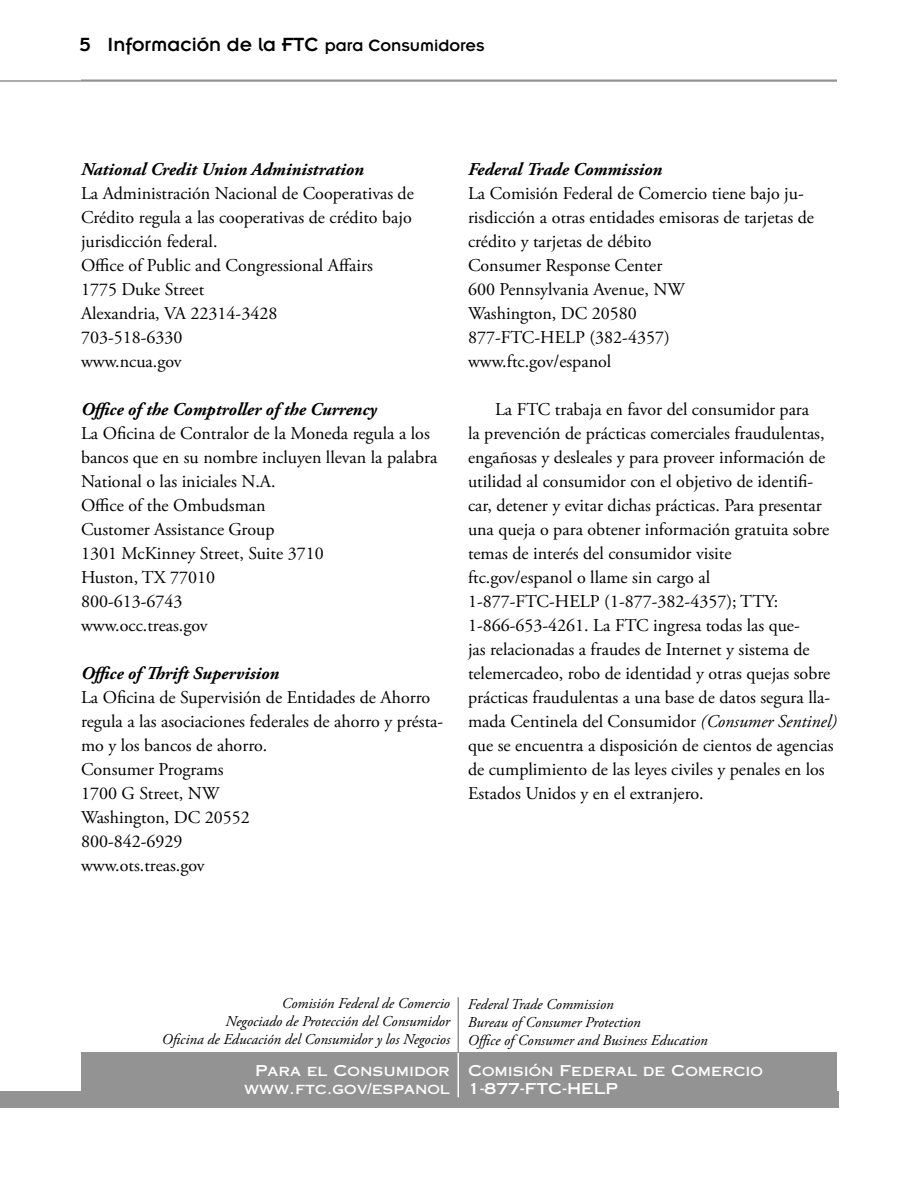
<style>
.page{position:relative;width:918px;height:1188px;background:#fff}
.page>*{position:absolute;margin:0;border:0;box-sizing:border-box;transform-origin:0 0}
.Page__odd{font:21px "Insignia LT Std";color:#000}
.Body1{font:18px/24px "Adobe Garamond Pro";color:#000}
.Body{font:18px/24px "Adobe Garamond Pro";color:#000}
.Body1-2{font:italic 700 18px "Adobe Garamond Pro";color:#000}
.LastPage1{font:italic 15px "Adobe Garamond Pro";color:#000}
.LastPage2{font:15px "Copperplate Gothic Std 31 AB";color:#fff}
.s1{font-size:18px}
.s2{font-style:italic}
</style>
<div class="page">
<hr style="left:0;top:80px;width:837px;height:2px;background:#939393">
<div style="left:0;top:1091px;width:838px;height:16px;background:#939393"></div>
<div style="left:81px;top:1053px;width:756px;height:54px;background:#939393"></div>
<hr style="left:457px;top:1053px;width:2px;height:44px;background:#fff">
<hr style="left:457px;top:997px;width:2px;height:55px;background:#939393">
<p class="Page__odd" style="left:80px;top:33px;width:406px">5 Información de la FTC <span class="s1">para Consumidores</span></p>
<p class="Body1-2" style="left:81px;top:159px;width:284px">National Credit Union Administration</p>
<p class="Body1" style="left:81px;top:182px;width:334px">La Administración Nacional de Cooperativas de<br>Crédito regula a las cooperativas de crédito bajo jurisdicción federal.</p>
<p class="Body1" style="left:81px;top:254px;width:293px">Office of Public and Congressional Affairs</p>
<p class="Body1" style="left:81px;top:278px;width:125px">1775 Duke Street</p>
<p class="Body1" style="left:81px;top:302px;width:198px">Alexandria, VA 22314-3428</p>
<p class="Body1" style="left:81px;top:326px;width:103px">703-518-6330</p>
<p class="Body1" style="left:81px;top:350px;width:102px">www.ncua.gov</p>
<p class="Body1-2" style="left:81px;top:399px;width:297px">Office of the Comptroller of the Currency</p>
<p class="Body1" style="left:81px;top:422px;width:358px">La Oficina de Contralor de la Moneda regula a los bancos que en su nombre incluyen llevan la palabra<br>National o las iniciales N.A.</p>
<p class="Body1" style="left:81px;top:494px;width:186px">Office of the Ombudsman</p>
<p class="Body1" style="left:81px;top:518px;width:195px">Customer Assistance Group</p>
<p class="Body1" style="left:81px;top:542px;width:244px">1301 McKinney Street, Suite 3710</p>
<p class="Body1" style="left:81px;top:566px;width:136px">Huston, TX 77010</p>
<p class="Body1" style="left:81px;top:590px;width:103px">800-613-6743</p>
<p class="Body1" style="left:81px;top:614px;width:128px">www.occ.treas.gov</p>
<p class="Body1-2" style="left:81px;top:663px;width:200px">Office of Thrift Supervision</p>
<p class="Body1" style="left:81px;top:686px;width:364px">La Oficina de Supervisión de Entidades de Ahorro regula a las asociaciones federales de ahorro y présta&shy;mo y los bancos de ahorro.</p>
<p class="Body1" style="left:81px;top:758px;width:144px">Consumer Programs</p>
<p class="Body1" style="left:81px;top:782px;width:140px">1700 G Street, NW</p>
<p class="Body1" style="left:81px;top:806px;width:170px">Washington, DC 20552</p>
<p class="Body1" style="left:81px;top:830px;width:103px">800-842-6929</p>
<p class="Body1" style="left:81px;top:854px;width:125px">www.ots.treas.gov</p>
<p class="Body1-2" style="left:468px;top:159px;width:196px">Federal Trade Commission</p>
<p class="Body1" style="left:468px;top:182px;width:347px">La Comisión Federal de Comercio tiene bajo ju&shy;risdicción a otras entidades emisoras de tarjetas de crédito y tarjetas de débito</p>
<p class="Body1" style="left:468px;top:254px;width:196px">Consumer Response Center</p>
<p class="Body1" style="left:468px;top:278px;width:218px">600 Pennsylvania Avenue, NW</p>
<p class="Body1" style="left:468px;top:302px;width:170px">Washington, DC 20580</p>
<p class="Body1" style="left:468px;top:326px;width:203px">877-FTC-HELP (382-4357)</p>
<p class="Body1" style="left:468px;top:350px;width:145px">www.ftc.gov/espanol</p>
<p class="Body" style="left:468px;top:398px;width:370px;text-indent:27px">La FTC trabaja en favor del consumidor para<br>la prevención de prácticas comerciales fraudulentas, engañosas y desleales y para proveer información de utilidad al consumidor con el objetivo de identifi&shy;car, detener y evitar dichas prácticas. Para presentar una queja o para obtener información gratuita sobre temas de interés del consumidor visite ftc.gov/espanol o llame sin cargo al 1-877-FTC-HELP (1-877-382-4357); TTY:<br>1-866-653-4261. La FTC ingresa todas las que-<br>jas relacionadas a fraudes de Internet y sistema de telemercadeo, robo de identidad y otras quejas sobre prácticas fraudulentas a una base de datos segura lla&shy;mada Centinela del Consumidor <span class="s2">(Consumer Sentinel) </span>que se encuentra a disposición de cientos de agencias de cumplimiento de las leyes civiles y penales en los Estados Unidos y en el extranjero.</p>
<p class="LastPage1" style="left:282px;top:994px;width:170px">Comisión Federal de Comercio</p>
<p class="LastPage1" style="left:225px;top:1012px;width:226px">Negociado de Protección del Consumidor</p>
<p class="LastPage1" style="left:162px;top:1030px;width:290px">Oficina de Educación del Consumidor y los Negocios</p>
<p class="LastPage1" style="left:468px;top:995px;width:147px">Federal Trade Commission</p>
<p class="LastPage1" style="left:468px;top:1013px;width:174px">Bureau of Consumer Protection</p>
<p class="LastPage1" style="left:468px;top:1031px;width:241px">Office of Consumer and Business Education</p>
<p class="LastPage2" style="left:255px;top:1062px;width:509px">Para el Consumidor Comisión Federal de Comercio</p>
<p class="LastPage2" style="left:244px;top:1080px;width:375px">www.ftc.gov/espanol 1-877-FTC-HELP</p>
</div>
